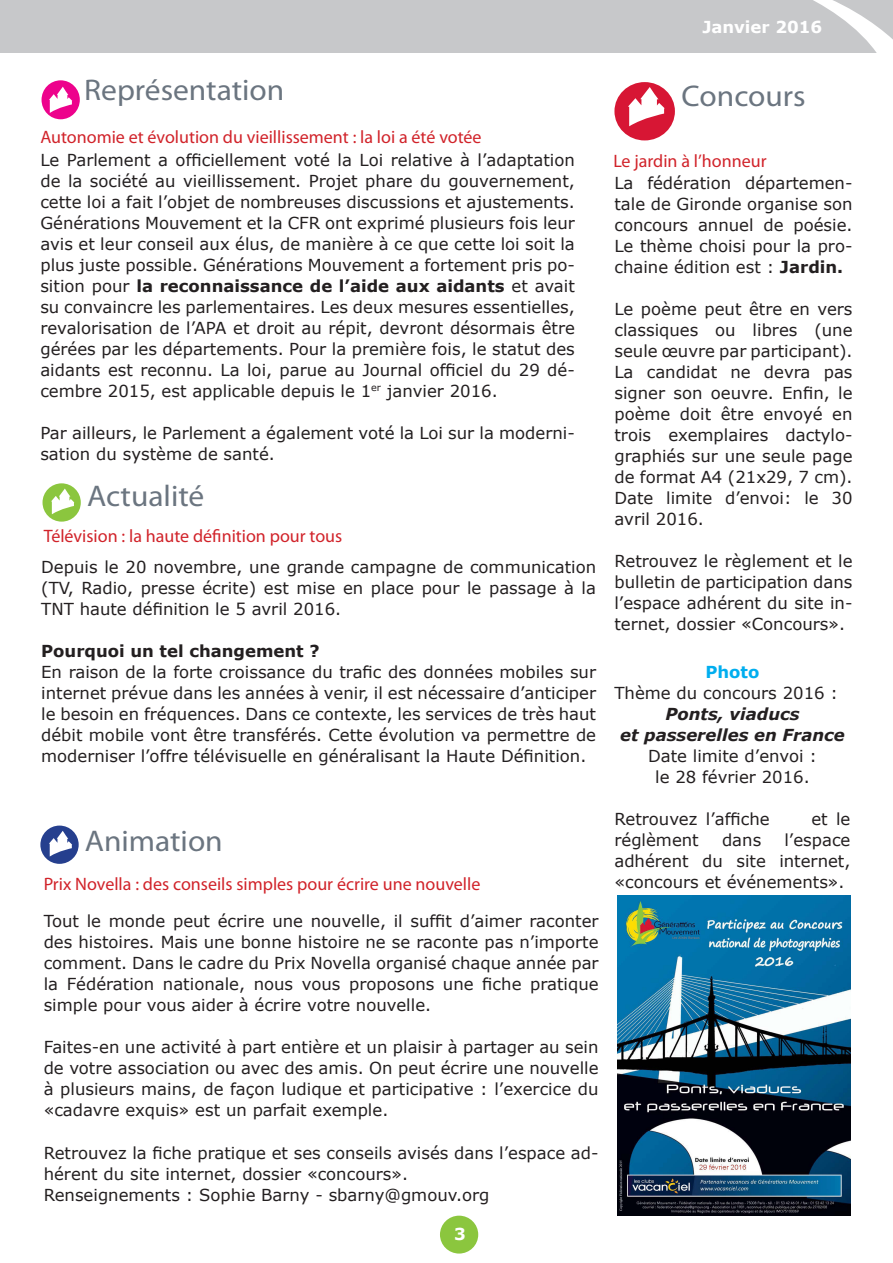
<style>
.page{position:relative;width:893px;height:1263px;background:#fff}
.page>*{position:absolute;margin:0;border:0;box-sizing:border-box;transform-origin:0 0}
.t1{font:30px "Myriad Pro";color:#6b7580;scale:1.05 1}
.t2{font:18px "Myriad Pro";color:#d1232a}
.t3{font:16.5px/21px "Verdana";color:#231f20;text-align:justify}
.t4{font:italic 700 16.5px/21px "Verdana";color:#231f20;text-align:center}
.t5{font:700 16.5px "Verdana";color:#231f20}
.t6{font:700 16.5px "Verdana";color:#fff}
.t7{font:700 16.5px "Verdana";color:#00aeef}
.s1{font-weight:700}
</style>
<div class="page">
<div style="left:440px;top:1216px;width:38px;height:37px;background:#8bc63e;border-radius:50%"></div>
<div style="left:0;top:0;width:893px;height:52px;background:#c7c8ca"></div>
<svg style="left:757px;top:0;width:136px;height:53px"></svg>
<div style="left:40px;top:825px;width:39px;height:39px;background:#253f8e;border-radius:50%"></div>
<svg style="left:49px;top:831px;width:23px;height:25px"></svg>
<div style="left:614px;top:82px;width:61px;height:58px;background:#d71634;border-radius:50%"></div>
<svg style="left:628px;top:87px;width:37px;height:39px"></svg>
<div style="left:42px;top:80px;width:38px;height:39px;background:#ed028c;border-radius:50%"></div>
<svg style="left:49px;top:87px;width:23px;height:26px"></svg>
<img style="left:617px;top:895px;width:233px;height:321px">
<div style="left:43px;top:483px;width:38px;height:39px;background:#8bc63e;border-radius:50%"></div>
<svg style="left:51px;top:488px;width:23px;height:26px"></svg>
<p class="t6" style="left:702px;top:15px;width:122px">Janvier 2016</p>
<h1 class="t1" style="left:84px;top:71px;width:192px">Représentation</h1>
<h1 class="t1" style="left:682px;top:78px;width:120px">Concours</h1>
<p class="t2" style="left:40px;top:126px;width:443px">Autonomie et évolution du vieillissement : la loi a été votée</p>
<p class="t3" style="left:40px;top:149px;width:536px">Le Parlement a officiellement voté la Loi relative à l’adaptation de la société au vieillissement. Projet phare du gouvernement, cette loi a fait l’objet de nombreuses discussions et ajustements.<br>Générations Mouvement et la CFR ont exprimé plusieurs fois leur avis et leur conseil aux élus, de manière à ce que cette loi soit la plus juste possible. Générations Mouvement a fortement pris po&shy;sition pour <span class="s1">la reconnaissance de l’aide aux aidants</span> et avait su convaincre les parlementaires. Les deux mesures essentielles, revalorisation de l’APA et droit au répit, devront désormais être gérées par les départements. Pour la première fois, le statut des aidants est reconnu. La loi, parue au Journal officiel du 29 dé&shy;cembre 2015, est applicable depuis le 1<sup>er</sup> janvier 2016.</p>
<p class="t3" style="left:40px;top:422px;width:536px">Par ailleurs, le Parlement a également voté la Loi sur la moderni&shy;sation du système de santé.</p>
<h1 class="t1" style="left:87px;top:477px;width:113px">Actualité</h1>
<p class="t2" style="left:44px;top:524px;width:300px">Télévision : la haute définition pour tous</p>
<p class="t3" style="left:41px;top:556px;width:556px">Depuis le 20 novembre, une grande campagne de communication (TV, Radio, presse écrite) est mise en place pour le passage à la TNT haute définition le 5 avril 2016.</p>
<p class="t5" style="left:41px;top:639px;width:280px">Pourquoi un tel changement ?</p>
<p class="t3" style="left:41px;top:661px;width:556px">En raison de la forte croissance du trafic des données mobiles sur internet prévue dans les années à venir, il est nécessaire d’anticiper le besoin en fréquences. Dans ce contexte, les services de très haut débit mobile vont être transférés. Cette évolution va permettre de moderniser l’offre télévisuelle en généralisant la Haute Définition.</p>
<h1 class="t1" style="left:85px;top:823px;width:133px">Animation</h1>
<p class="t2" style="left:44px;top:873px;width:438px">Prix Novella : des conseils simples pour écrire une nouvelle</p>
<p class="t3" style="left:44px;top:911px;width:556px">Tout le monde peut écrire une nouvelle, il suffit d’aimer raconter des histoires. Mais une bonne histoire ne se raconte pas n’importe comment. Dans le cadre du Prix Novella organisé chaque année par la Fédération nationale, nous vous proposons une fiche pratique simple pour vous aider à écrire votre nouvelle.</p>
<p class="t3" style="left:44px;top:1037px;width:556px">Faites-en une activité à part entière et un plaisir à partager au sein de votre association ou avec des amis. On peut écrire une nouvelle à plusieurs mains, de façon ludique et participative : l’exercice du «cadavre exquis» est un parfait exemple.</p>
<p class="t3" style="left:44px;top:1142px;width:556px;text-align:left">Retrouvez la fiche pratique et ses conseils avisés dans l’espace ad&shy;hérent du site internet, dossier «concours».<br>Renseignements : Sophie Barny - sbarny@gmouv.org</p>
<p class="t6" style="left:454px;top:1222px;width:13px">3</p>
<p class="t2" style="left:613px;top:150px;width:155px">Le jardin à l’honneur</p>
<p class="t3" style="left:614px;top:173px;width:240px">La fédération départemen&shy;tale de Gironde organise son concours annuel de poésie.<br>Le thème choisi pour la pro&shy;chaine édition est : <span class="s1">Jardin.</span></p>
<p class="t3" style="left:614px;top:299px;width:240px">Le poème peut être en vers classiques ou libres (une seule œuvre par participant).<br>La candidat ne devra pas signer son oeuvre. Enfin, le poème doit être envoyé en trois exemplaires dactylo&shy;graphiés sur une seule page de format A4 (21x29, 7 cm).<br>Date limite d’envoi: le 30 avril 2016.</p>
<p class="t3" style="left:614px;top:551px;width:240px">Retrouvez le règlement et le bulletin de participation dans l’espace adhérent du site in&shy;ternet, dossier «Concours».</p>
<p class="t7" style="left:705px;top:660px;width:56px">Photo</p>
<p class="t3" style="left:614px;top:682px;width:225px">Thème du concours 2016 :</p>
<p class="t4" style="left:620px;top:703px;width:226px">Ponts, viaducs<br>et passerelles en France</p>
<p class="t3" style="left:648px;top:745px;width:170px;text-align:center">Date limite d’envoi : le 28 février 2016.</p>
<p class="t3" style="left:614px;top:808px;width:157px">Retrouvez l’affiche</p>
<p class="t3" style="left:811px;top:808px;width:41px">et le</p>
<p class="t3" style="left:614px;top:829px;width:86px">réglèment</p>
<p class="t3" style="left:722px;top:829px;width:41px">dans</p>
<p class="t3" style="left:614px;top:829px;width:237px;text-indent:170px">l’espace adhérent du site internet, «concours et événements».</p>
</div>
